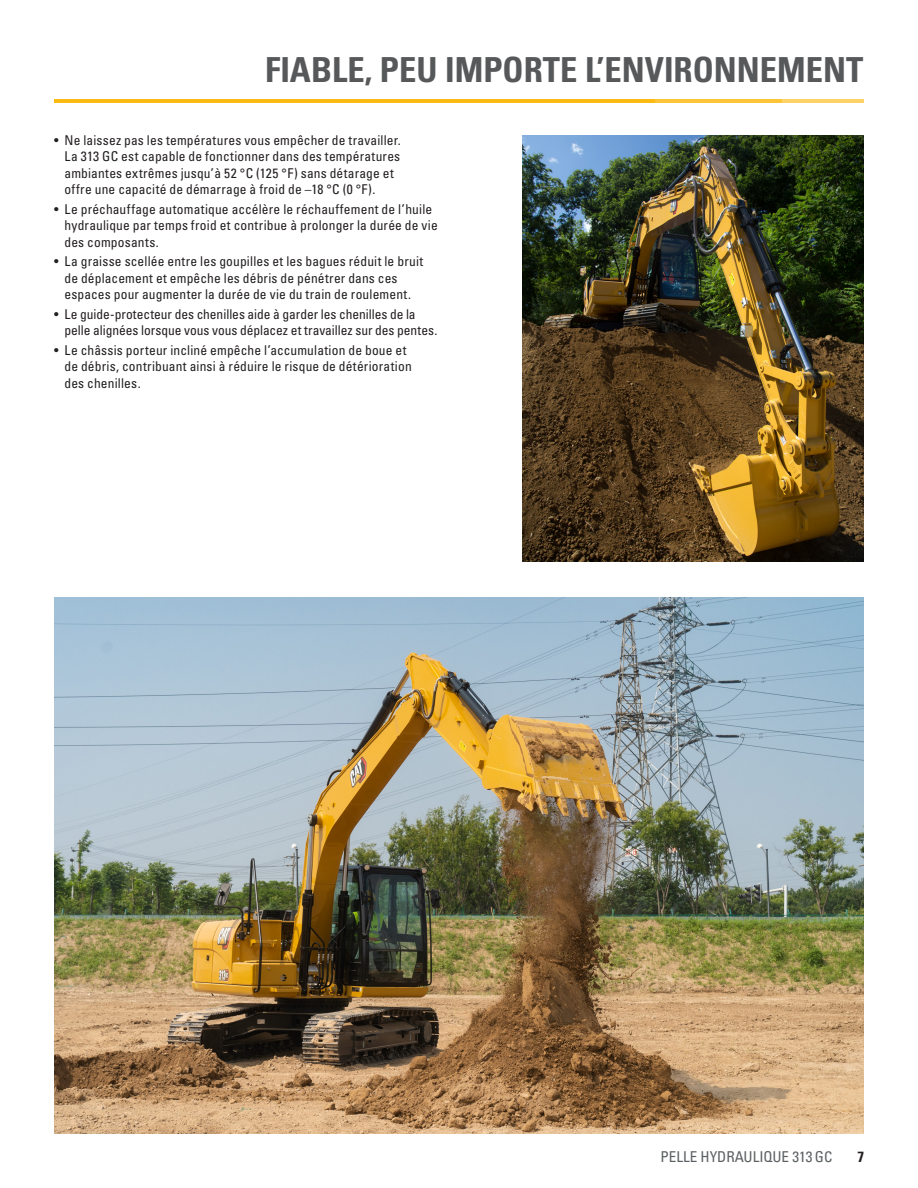
<style>
.page{position:relative;width:918px;height:1188px;background:#fff}
.page>*{position:absolute;margin:0;border:0;box-sizing:border-box;transform-origin:0 0}
.Headline_medium_gray{font:34.5px "Univers LTCYR 67 Bold Cond";color:#57585a}
.Running_footer-RH{font:condensed 15px "Univers";color:#5d6163}
.t1{font:700 condensed 15px "Univers";color:#231f20}
.t2{font:condensed 13.5px/16.5px "Univers LT Std";letter-spacing:.01em;color:#231f20}
</style>
<div class="page">
<hr style="left:54px;top:99px;width:601px;height:4px;background:#fcba13">
<hr style="left:654px;top:99px;width:128px;height:4px;background:#fcc437">
<hr style="left:782px;top:99px;width:81px;height:4px;background:#fdd266">
<img style="left:54px;top:598px;width:809px;height:536px">
<img style="left:522px;top:135px;width:342px;height:427px">
<p class="Headline_medium_gray" style="left:265px;top:48px;width:600px">FIABLE, PEU IMPORTE L’ENVIRONNEMENT</p>
<p class="t2" style="left:64px;top:132px;width:338px;text-indent:-10px">• Ne laissez pas les températures vous empêcher de travailler.<br>La 313 GC est capable de fonctionner dans des températures ambiantes extrêmes jusqu’à 52 °C (125 °F) sans détarage et offre une capacité de démarrage à froid de –18 °C (0 °F).</p>
<p class="t2" style="left:64px;top:201px;width:375px;text-indent:-10px">• Le préchauffage automatique accélère le réchauffement de l’huile hydraulique par temps froid et contribue à prolonger la durée de vie des composants.</p>
<p class="t2" style="left:64px;top:253px;width:360px;text-indent:-10px">• La graisse scellée entre les goupilles et les bagues réduit le bruit de déplacement et empêche les débris de pénétrer dans ces espaces pour augmenter la durée de vie du train de roulement.</p>
<p class="t2" style="left:64px;top:306px;width:374px;text-indent:-10px">• Le guide-protecteur des chenilles aide à garder les chenilles de la pelle alignées lorsque vous vous déplacez et travaillez sur des pentes.</p>
<p class="t2" style="left:64px;top:342px;width:349px;text-indent:-10px">• Le châssis porteur incliné empêche l’accumulation de boue et de débris, contribuant ainsi à réduire le risque de détérioration des chenilles.</p>
<p class="Running_footer-RH" style="left:661px;top:1147px;width:173px">PELLE HYDRAULIQUE 313 GC</p>
<p class="t1" style="left:857px;top:1147px;width:8px">7</p>
</div>
